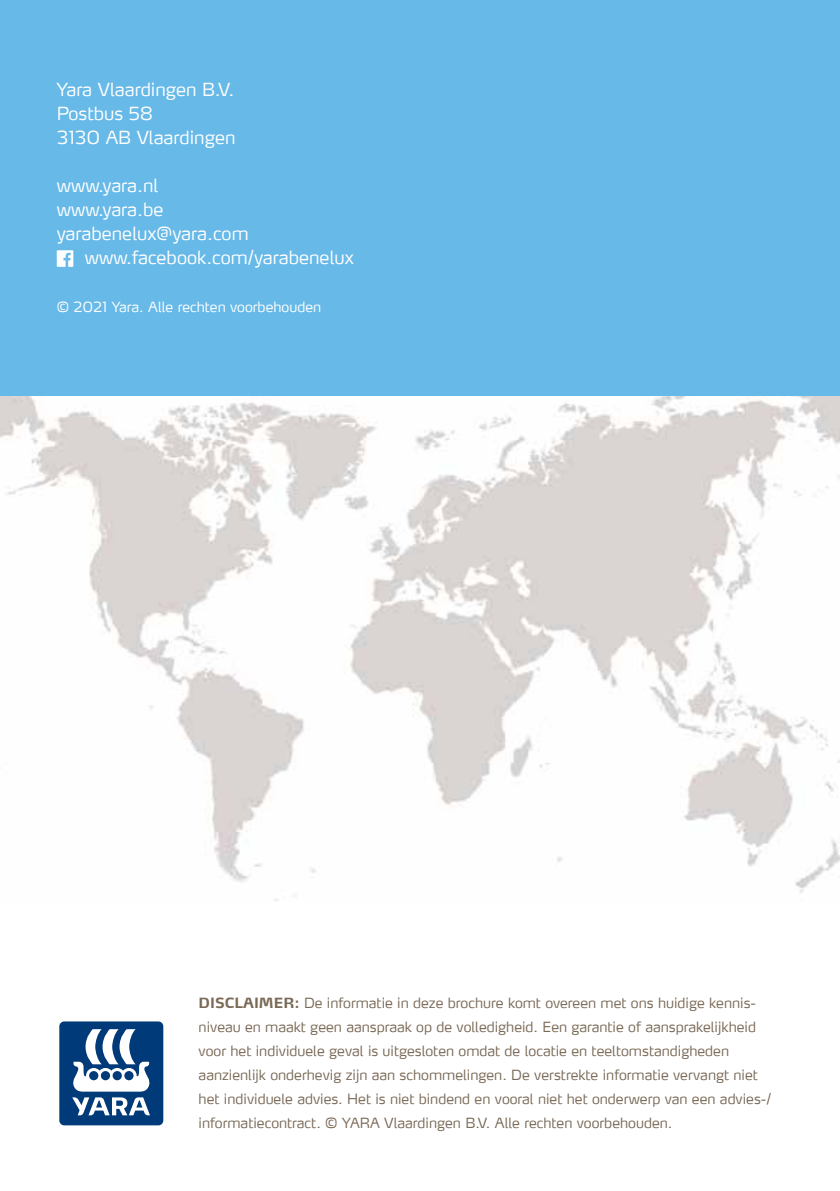
<style>
.page{position:relative;width:840px;height:1191px;background:#fff}
.page>*{position:absolute;margin:0;border:0;box-sizing:border-box;transform-origin:0 0}
.t1{font:300 18px/24px "Yara Max LF";color:#fff}
.t2{font:300 14px/24px "Yara Max LF";color:#796956}
.t3{font:300 14px "Yara Max LF";color:#fff}
.s1{font-weight:700}
</style>
<div class="page">
<div style="left:0;top:0;width:839px;height:397px;background:#67b9e8"></div>
<svg style="left:57px;top:1019px;width:109px;height:109px"></svg>
<div style="left:59px;top:1021px;width:104px;height:104px;background:#003a78;border-radius:5px"></div>
<svg style="left:72px;top:1097px;width:78px;height:18px"></svg>
<svg style="left:73px;top:1029px;width:77px;height:62px"></svg>
<img style="left:0;top:397px;width:839px;height:504px">
<svg style="left:57px;top:250px;width:16px;height:17px"></svg>
<p class="t1" style="left:57px;top:77px;width:180px">Yara Vlaardingen B.V.<br>Postbus 58<br>3130 AB Vlaardingen</p>
<p class="t1" style="left:57px;top:173px;width:103px">www.yara.nl</p>
<p class="t1" style="left:57px;top:197px;width:108px">www.yara.be</p>
<p class="t1" style="left:57px;top:221px;width:193px">yarabenelux@yara.com</p>
<p class="t1" style="left:85px;top:245px;width:270px">www.facebook.com/yarabenelux</p>
<p class="t3" style="left:57px;top:298px;width:266px">© 2021 Yara. Alle rechten voorbehouden</p>
<p class="t2" style="left:198px;top:991px;width:573px"><span class="s1">DISCLAIMER:</span> De informatie in deze brochure komt overeen met ons huidige kennis&shy;niveau en maakt geen aanspraak op de volledigheid. Een garantie of aansprakelijkheid voor het individuele geval is uitgesloten omdat de locatie en teeltomstandigheden aanzienlijk onderhevig zijn aan schommelingen. De verstrekte informatie vervangt niet het individuele advies. Het is niet bindend en vooral niet het onderwerp van een advies-/ informatiecontract. © YARA Vlaardingen B.V. Alle rechten voorbehouden.</p>
</div>
